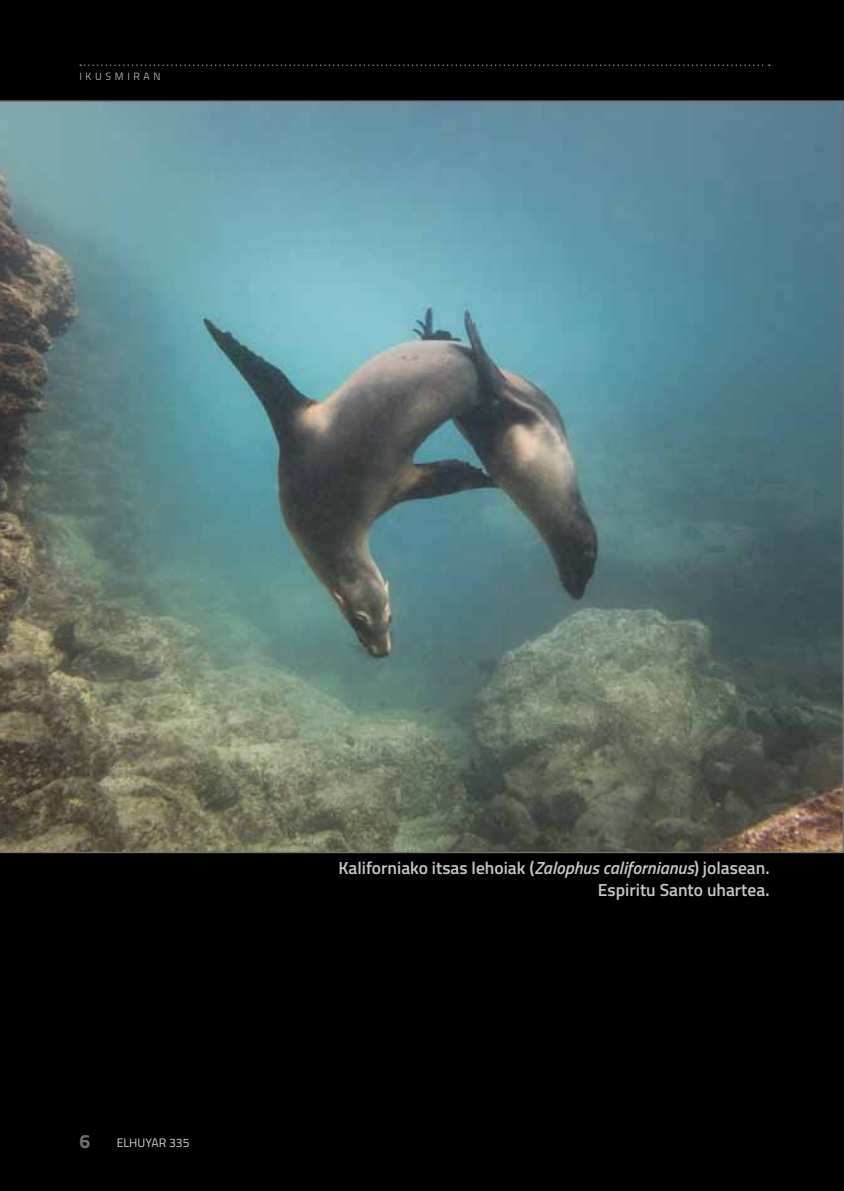
<style>
.page{position:relative;width:844px;height:1191px;background:#fff}
.page>*{position:absolute;margin:0;border:0;box-sizing:border-box;transform-origin:0 0}
.t1{font:700 19.25px "Titillium";color:#706f6f}
.t2{font:600 17.5px/21.9px "Titillium";color:#c6c6c6;text-align:right}
.t3{font:12.25px "Titillium";color:#d0d0d0}
.t4{font:300 10.5px "Titillium";letter-spacing:.35em;color:#d0d0d0}
.s1{font-style:italic}
</style>
<div class="page">
<div style="left:0;top:0;width:843px;height:1191px;background:#000"></div>
<svg style="left:80px;top:64px;width:689px;height:2px"></svg>
<img style="left:0;top:100px;width:843px;height:753px">
<p class="t4" style="left:79px;top:68px;width:83px">IKUSMIRAN</p>
<p class="t1" style="left:79px;top:1126px;width:12px">6</p>
<p class="t3" style="left:117px;top:1133px;width:74px">ELHUYAR 335</p>
<p class="t2" style="left:338px;top:856px;width:432px">Kaliforniako itsas lehoiak (<span class="s1">Zalophus californianus</span>) jolasean.<br>Espiritu Santo uhartea.</p>
</div>
